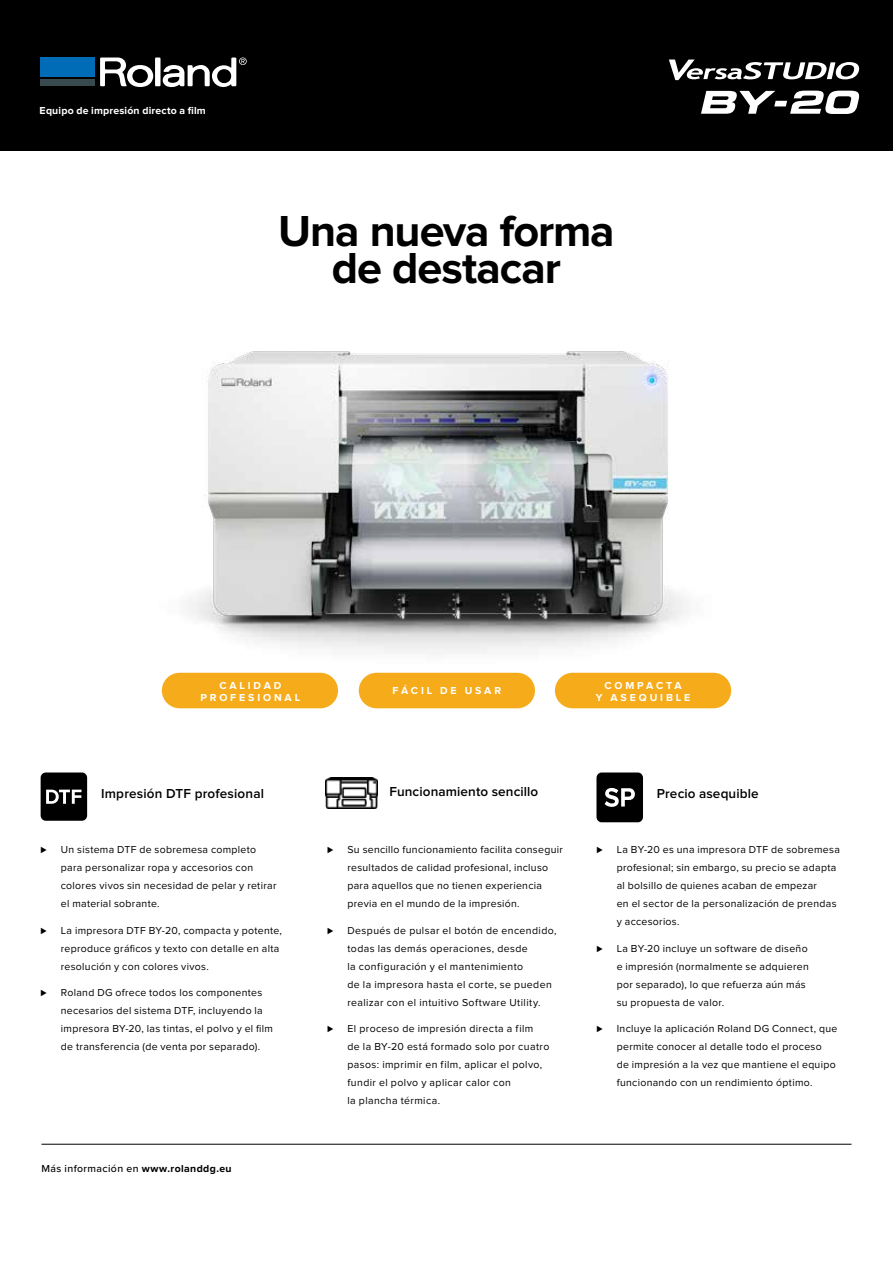
<style>
.page{position:relative;width:893px;height:1263px;background:#fff}
.page>*{position:absolute;margin:0;border:0;box-sizing:border-box;transform-origin:0 0}
.t1{font:700 45px/37.5px "Proxima Nova";letter-spacing:-.025em;color:#000;text-align:center}
.t2{font:600 13.5px "Proxima Nova";letter-spacing:.015em;color:#000101}
.t3{font:600 13.5px "Proxima Nova";letter-spacing:.01em;color:#000}
.t4{font:10.5px/18px "Proxima Nova";letter-spacing:.03em;color:#000}
.t5{font:700 10.5px/12px "Proxima Nova";letter-spacing:.26em;color:#fff;text-align:center}
.t6{font:500 10.5px "Proxima Nova";letter-spacing:.04em;color:#000}
.t7{font:700 10.5px "Proxima Nova";letter-spacing:.015em;color:#fff}
.s1{font-weight:700}
</style>
<div class="page">
<div style="left:0;top:0;width:893px;height:151px;background:#000"></div>
<div style="left:162px;top:673px;width:176px;height:35px;background:#f6ab1b;border-radius:18px"></div>
<div style="left:359px;top:673px;width:176px;height:35px;background:#f6ab1b;border-radius:18px"></div>
<div style="left:555px;top:673px;width:176px;height:35px;background:#f6ab1b;border-radius:18px"></div>
<div style="left:155px;top:58px;width:6px;height:28px;background:#fff"></div>
<svg style="left:100px;top:58px;width:53px;height:29px"></svg>
<div style="left:40px;top:80px;width:55px;height:6px;background:#394a4f"></div>
<div style="left:40px;top:58px;width:55px;height:19px;background:#006cb7"></div>
<svg style="left:163px;top:58px;width:84px;height:30px"></svg>
<img style="left:188px;top:351px;width:500px;height:303px">
<svg style="left:669px;top:60px;width:190px;height:20px"></svg>
<img style="left:326px;top:778px;width:51px;height:30px">
<div style="left:41px;top:772px;width:46px;height:49px;background:#000;border-radius:5px"></div>
<svg style="left:46px;top:790px;width:35px;height:14px"></svg>
<div style="left:596px;top:772px;width:47px;height:50px;background:#000;border-radius:5px"></div>
<svg style="left:605px;top:788px;width:30px;height:19px"></svg>
<hr style="left:41px;top:1144px;width:810px;height:1px;background:#000">
<svg style="left:701px;top:91px;width:159px;height:23px"></svg>
<p class="t7" style="left:40px;top:105px;width:168px">Equipo de impresión directo a film</p>
<h1 class="t1" style="left:278px;top:213px;width:338px">Una nueva forma de destacar</h1>
<p class="t5" style="left:201px;top:679px;width:101px">CALIDAD<br>PROFESIONAL</p>
<p class="t5" style="left:393px;top:685px;width:110px">FÁCIL DE USAR</p>
<p class="t5" style="left:596px;top:679px;width:96px">COMPACTA<br>Y ASEQUIBLE</p>
<p class="t2" style="left:101px;top:788px;width:165px">Impresión DTF profesional</p>
<p class="t4" style="left:41px;top:841px;width:8px">⊲</p>
<p class="t4" style="left:61px;top:841px;width:217px">Un sistema DTF de sobremesa completo para personalizar ropa y accesorios con colores vivos sin necesidad de pelar y retirar el material sobrante.</p>
<p class="t4" style="left:41px;top:922px;width:8px">⊲</p>
<p class="t4" style="left:61px;top:922px;width:223px">La impresora DTF BY-20, compacta y potente, reproduce gráficos y texto con detalle en alta resolución y con colores vivos.</p>
<p class="t4" style="left:41px;top:984px;width:8px">⊲</p>
<p class="t4" style="left:61px;top:984px;width:214px">Roland DG ofrece todos los componentes necesarios del sistema DTF, incluyendo la impresora BY-20, las tintas, el polvo y el film de transferencia (de venta por separado).</p>
<p class="t6" style="left:41px;top:1161px;width:192px">Más información en <span class="s1">www.rolanddg.eu</span></p>
<p class="t3" style="left:389px;top:786px;width:150px">Funcionamiento sencillo</p>
<p class="t4" style="left:327px;top:841px;width:8px">⊲</p>
<p class="t4" style="left:347px;top:841px;width:217px">Su sencillo funcionamiento facilita conseguir resultados de calidad profesional, incluso para aquellos que no tienen experiencia previa en el mundo de la impresión.</p>
<p class="t4" style="left:327px;top:922px;width:8px">⊲</p>
<p class="t4" style="left:347px;top:922px;width:211px">Después de pulsar el botón de encendido, todas las demás operaciones, desde<br>la configuración y el mantenimiento<br>de la impresora hasta el corte, se pueden realizar con el intuitivo Software Utility.</p>
<p class="t4" style="left:327px;top:1020px;width:8px">⊲</p>
<p class="t4" style="left:347px;top:1020px;width:203px">El proceso de impresión directa a film<br>de la BY-20 está formado solo por cuatro pasos: imprimir en film, aplicar el polvo, fundir el polvo y aplicar calor con<br>la plancha térmica.</p>
<p class="t2" style="left:657px;top:787px;width:103px">Precio asequible</p>
<p class="t4" style="left:596px;top:841px;width:8px">⊲</p>
<p class="t4" style="left:617px;top:841px;width:225px">La BY-20 es una impresora DTF de sobremesa profesional; sin embargo, su precio se adapta al bolsillo de quienes acaban de empezar<br>en el sector de la personalización de prendas y accesorios.</p>
<p class="t4" style="left:596px;top:940px;width:8px">⊲</p>
<p class="t4" style="left:617px;top:940px;width:194px">La BY-20 incluye un software de diseño e impresión (normalmente se adquieren por separado), lo que refuerza aún más su propuesta de valor.</p>
<p class="t4" style="left:596px;top:1020px;width:8px">⊲</p>
<p class="t4" style="left:617px;top:1020px;width:222px">Incluye la aplicación Roland DG Connect, que permite conocer al detalle todo el proceso<br>de impresión a la vez que mantiene el equipo funcionando con un rendimiento óptimo.</p>
</div>
